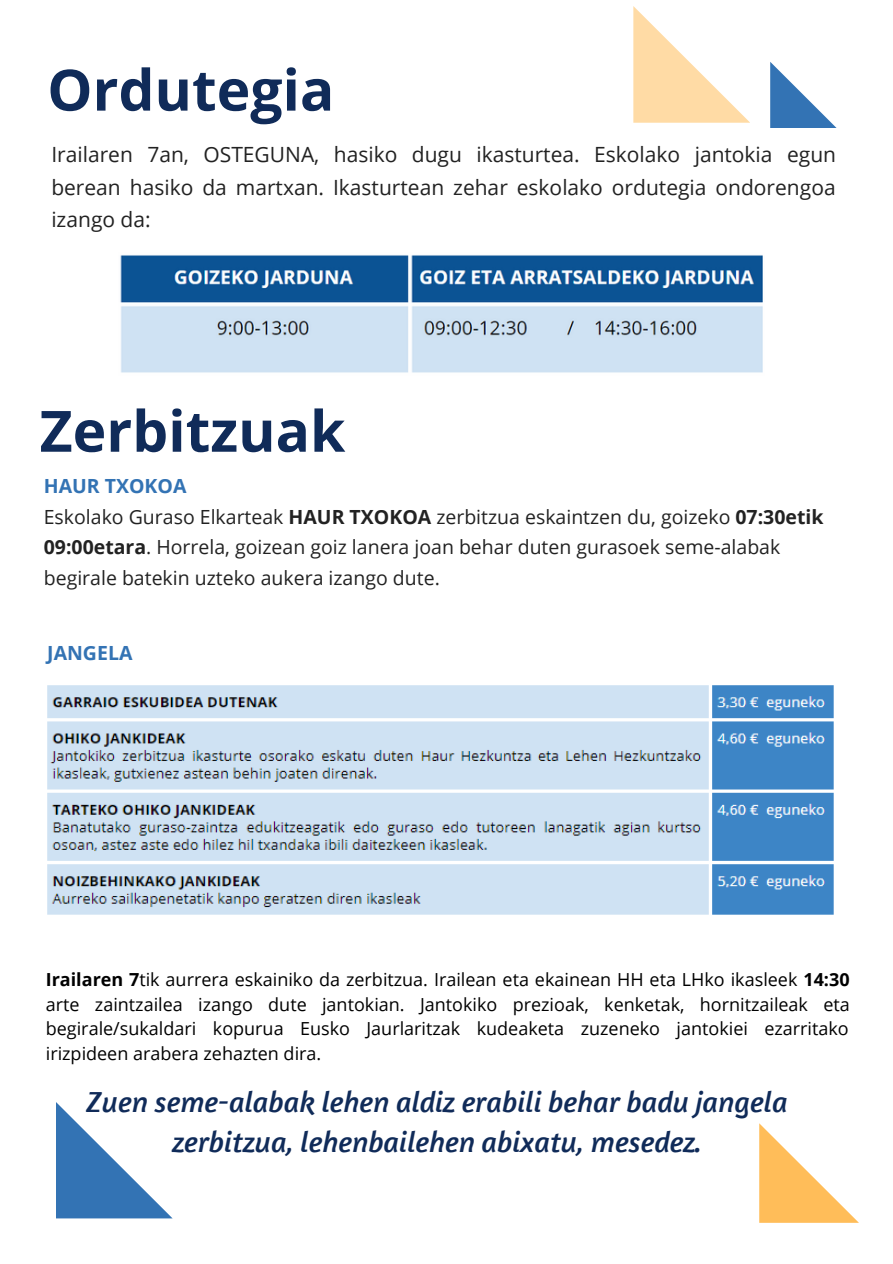
<style>
.page{position:relative;width:893px;height:1264px;background:#fff}
.page>*{position:absolute;margin:0;border:0;box-sizing:border-box;transform-origin:0 0}
.t1{font:700 57px "Open Sans";color:#102b59}
.t2{font:italic 29.7px/40.7px "Amaranth";color:#102b59;text-align:center}
.t3{font:21px/32.5px "Open Sans";color:#222;text-align:justify}
.t4{font:19.5px/30.3px "Open Sans";color:#222}
.t5{font:700 19.5px "Open Sans";color:#3373b4}
.t6{font:18px/24.8px "Open Sans";color:#000;text-align:justify}
.s1{font-weight:700}
</style>
<div class="page">
<svg style="left:56px;top:1102px;width:116px;height:116px"></svg>
<svg style="left:770px;top:62px;width:66px;height:66px"></svg>
<svg style="left:633px;top:6px;width:117px;height:117px"></svg>
<svg style="left:759px;top:1123px;width:99px;height:99px"></svg>
<img style="left:47px;top:685px;width:787px;height:230px">
<img style="left:120px;top:255px;width:643px;height:118px">
<p class="t1" style="left:47px;top:50px;width:288px">Ordutegia</p>
<p class="t3" style="left:51px;top:137px;width:786px">Irailaren 7an, OSTEGUNA, hasiko dugu ikasturtea. Eskolako jantokia egun berean hasiko da martxan. Ikasturtean zehar eskolako ordutegia ondorengoa izango da:</p>
<p class="t1" style="left:40px;top:391px;width:307px">Zerbitzuak</p>
<p class="t5" style="left:44px;top:472px;width:144px">HAUR TXOKOA</p>
<p class="t4" style="left:44px;top:501px;width:781px">Eskolako Guraso Elkarteak <span class="s1">HAUR TXOKOA</span> zerbitzua eskaintzen du, goizeko <span class="s1">07:30etik<br>09:00etara</span>. Horrela, goizean goiz lanera joan behar duten gurasoek seme-alabak begirale batekin uzteko aukera izango dute.</p>
<p class="t5" style="left:47px;top:639px;width:87px">JANGELA</p>
<p class="t6" style="left:46px;top:966px;width:805px"><span class="s1">Irailaren 7</span>tik aurrera eskainiko da zerbitzua. Irailean eta ekainean HH eta LHko ikasleek <span class="s1">14:30 </span>arte zaintzailea izango dute jantokian. Jantokiko prezioak, kenketak, hornitzaileak eta begirale/sukaldari kopurua Eusko Jaurlaritzak kudeaketa zuzeneko jantokiei ezarritako irizpideen arabera zehazten dira.</p>
<p class="t2" style="left:87px;top:1080px;width:702px">Zuen seme-alabak lehen aldiz erabili behar badu jangela zerbitzua, lehenbailehen abixatu, mesedez.</p>
</div>
